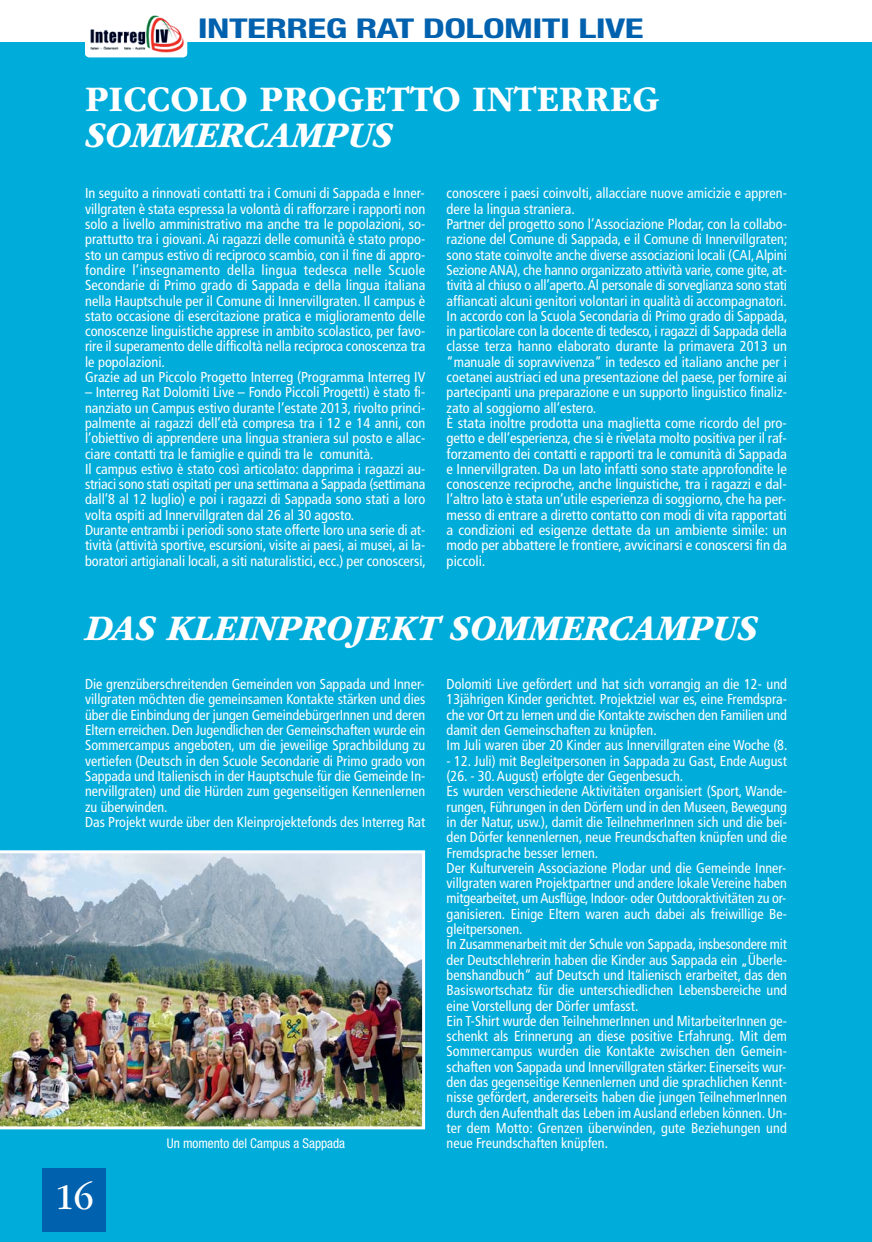
<style>
.page{position:relative;width:872px;height:1242px;background:#fff}
.page>*{position:absolute;margin:0;border:0;box-sizing:border-box;transform-origin:0 0}
.t1{font:italic 700 37.5px "ITC Garamond Std";color:#fff;scale:.95 1}
.t2{font:700 37.5px "ITC Garamond Std";color:#fff;scale:.95 1}
.t3{font:37.5px "ITC Garamond Std";color:#fff}
.t4{font:700 condensed 27.3px "Helvetica Neue";letter-spacing:-.015em;color:#0061ae;scale:1.43 1}
.t5{font:condensed 14.4px/15.3px "Frutiger LT Std";color:#fff}
.t6{font:condensed 13.5px "Helvetica Neue";color:#fff}
</style>
<div class="page">
<div style="left:0;top:43px;width:872px;height:1199px;background:#00acda"></div>
<div style="left:43px;top:1167px;width:63px;height:64px;background:#0061ae"></div>
<div style="left:85px;top:15px;width:102px;height:42px;background:#fff;border-radius:4px"></div>
<img style="left:85px;top:15px;width:99px;height:40px">
<img style="left:0;top:850px;width:425px;height:279px">
<h2 class="t4" style="left:198px;top:13px;width:313px">INTERREG RAT DOLOMITI LIVE</h2>
<h1 class="t2" style="left:85px;top:86px;width:606px">PICCOLO PROGETTO INTERREG</h1>
<h1 class="t1" style="left:85px;top:122px;width:325px">SOMMERCAMPUS</h1>
<p class="t5" style="left:85px;top:187px;width:342px">In seguito a rinnovati contatti tra i Comuni di Sappada e Inner&shy;villgraten è stata espressa la volontà di rafforzare i rapporti non solo a livello amministrativo ma anche tra le popolazioni, so&shy;prattutto tra i giovani. Ai ragazzi delle comunità è stato propo&shy;sto un campus estivo di reciproco scambio, con il fine di appro&shy;fondire l’insegnamento della lingua tedesca nelle Scuole Secondarie di Primo grado di Sappada e della lingua italiana nella Hauptschule per il Comune di Innervillgraten. Il campus è stato occasione di esercitazione pratica e miglioramento delle conoscenze linguistiche apprese in ambito scolastico, per favo&shy;rire il superamento delle difficoltà nella reciproca conoscenza tra le popolazioni.<br>Grazie ad un Piccolo Progetto Interreg (Programma Interreg IV</p>
<p class="t5" style="left:85px;top:386px;width:342px">– Interreg Rat Dolomiti Live – Fondo Piccoli Progetti) è stato fi&shy;nanziato un Campus estivo durante l’estate 2013, rivolto princi&shy;palmente ai ragazzi dell’età compresa tra i 12 e 14 anni, con l’obiettivo di apprendere una lingua straniera sul posto e allac&shy;ciare contatti tra le famiglie e quindi tra le comunità.<br>Il campus estivo è stato così articolato: dapprima i ragazzi au&shy;striaci sono stati ospitati per una settimana a Sappada (settimana dall’8 al 12 luglio) e poi i ragazzi di Sappada sono stati a loro volta ospiti ad Innervillgraten dal 26 al 30 agosto.<br>Durante entrambi i periodi sono state offerte loro una serie di at&shy;tività (attività sportive, escursioni, visite ai paesi, ai musei, ai la&shy;boratori artigianali locali, a siti naturalistici, ecc.) per conoscersi,</p>
<p class="t5" style="left:446px;top:187px;width:342px">conoscere i paesi coinvolti, allacciare nuove amicizie e appren&shy;dere la lingua straniera.<br>Partner del progetto sono l’Associazione Plodar, con la collabo&shy;razione del Comune di Sappada, e il Comune di Innervillgraten; sono state coinvolte anche diverse associazioni locali (CAI, Alpini Sezione ANA), che hanno organizzato attività varie, come gite, at&shy;tività al chiuso o all’aperto. Al personale di sorveglianza sono stati affiancati alcuni genitori volontari in qualità di accompagnatori.<br>In accordo con la Scuola Secondaria di Primo grado di Sappada, in particolare con la docente di tedesco, i ragazzi di Sappada della classe terza hanno elaborato durante la primavera 2013 un “manuale di sopravvivenza” in tedesco ed italiano anche per i coetanei austriaci ed una presentazione del paese, per fornire ai partecipanti una preparazione e un supporto linguistico finaliz&shy;zato al soggiorno all’estero.<br>È stata inoltre prodotta una maglietta come ricordo del pro&shy;getto e dell’esperienza, che si è rivelata molto positiva per il raf&shy;forzamento dei contatti e rapporti tra le comunità di Sappada e Innervillgraten. Da un lato infatti sono state approfondite le conoscenze reciproche, anche linguistiche, tra i ragazzi e dal&shy;l’altro lato è stata un’utile esperienza di soggiorno, che ha per&shy;messo di entrare a diretto contatto con modi di vita rapportati a condizioni ed esigenze dettate da un ambiente simile: un modo per abbattere le frontiere, avvicinarsi e conoscersi fin da piccoli.</p>
<h1 class="t1" style="left:85px;top:615px;width:709px">DAS KLEINPROJEKT SOMMERCAMPUS</h1>
<p class="t5" style="left:85px;top:677px;width:342px">Die grenzüberschreitenden Gemeinden von Sappada und Inner&shy;villgraten möchten die gemeinsamen Kontakte stärken und dies über die Einbindung der jungen GemeindebürgerInnen und deren Eltern erreichen. Den Jugendlichen der Gemeinschaften wurde ein Sommercampus angeboten, um die jeweilige Sprachbildung zu vertiefen (Deutsch in den Scuole Secondarie di Primo grado von Sappada und Italienisch in der Hauptschule für die Gemeinde In&shy;nervillgraten) und die Hürden zum gegenseitigen Kennenlernen zu überwinden.<br>Das Projekt wurde über den Kleinprojektefonds des Interreg Rat</p>
<p class="t5" style="left:446px;top:677px;width:342px">Dolomiti Live gefördert und hat sich vorrangig an die 12- und 13jährigen Kinder gerichtet. Projektziel war es, eine Fremdspra&shy;che vor Ort zu lernen und die Kontakte zwischen den Familien und damit den Gemeinschaften zu knüpfen.<br>Im Juli waren über 20 Kinder aus Innervillgraten eine Woche (8.</p>
<p class="t5" style="left:446px;top:754px;width:342px">- 12. Juli) mit Begleitpersonen in Sappada zu Gast, Ende August (26. - 30. August) erfolgte der Gegenbesuch.<br>Es wurden verschiedene Aktivitäten organisiert (Sport, Wande&shy;rungen, Führungen in den Dörfern und in den Museen, Bewegung in der Natur, usw.), damit die TeilnehmerInnen sich und die bei&shy;den Dörfer kennenlernen, neue Freundschaften knüpfen und die Fremdsprache besser lernen.<br>Der Kulturverein Associazione Plodar und die Gemeinde Inner&shy;villgraten waren Projektpartner und andere lokale Vereine haben mitgearbeitet, um Ausflüge, Indoor- oder Outdooraktivitäten zu or&shy;ganisieren. Einige Eltern waren auch dabei als freiwillige Be&shy;gleitpersonen.<br>In Zusammenarbeit mit der Schule von Sappada, insbesondere mit der Deutschlehrerin haben die Kinder aus Sappada ein „Überle&shy;benshandbuch“ auf Deutsch und Italienisch erarbeitet, das den Basiswortschatz für die unterschiedlichen Lebensbereiche und eine Vorstellung der Dörfer umfasst.<br>Ein T-Shirt wurde den TeilnehmerInnen und MitarbeiterInnen ge&shy;schenkt als Erinnerung an diese positive Erfahrung. Mit dem Sommercampus wurden die Kontakte zwischen den Gemein&shy;schaften von Sappada und Innervillgraten stärker: Einerseits wur&shy;den das gegenseitige Kennenlernen und die sprachlichen Kennt&shy;nisse gefördert, andererseits haben die jungen TeilnehmerInnen durch den Aufenthalt das Leben im Ausland erleben können. Un&shy;ter dem Motto: Grenzen überwinden, gute Beziehungen und neue Freundschaften knüpfen.</p>
<p class="t6" style="left:167px;top:1138px;width:180px">Un momento del Campus a Sappada</p>
<h1 class="t3" style="left:55px;top:1182px;width:41px">16</h1>
</div>
